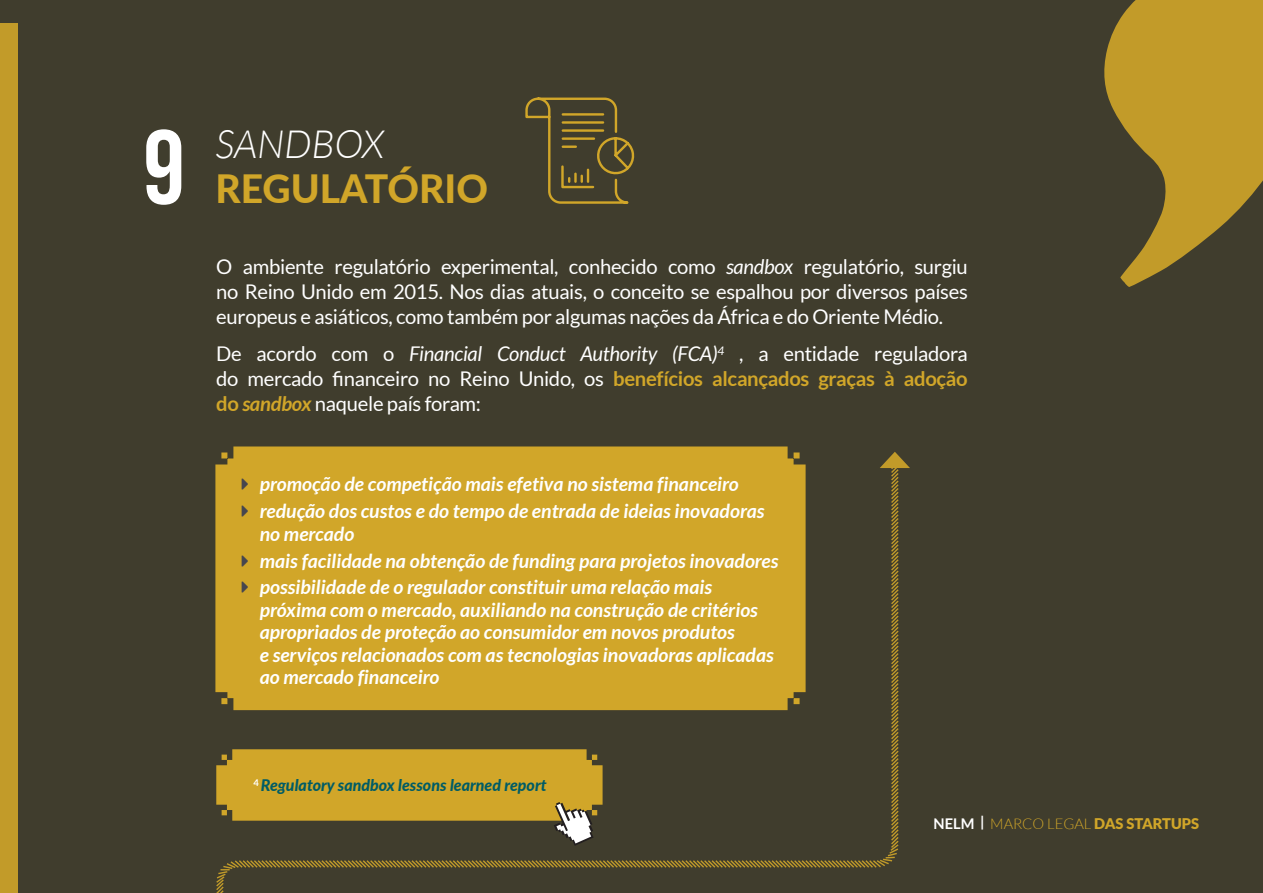
<style>
.page{position:relative;width:1263px;height:893px;background:#403d2d}
.page>*{position:absolute;margin:0;border:0;box-sizing:border-box;transform-origin:0 0}
.t1{font:700 104.85px "Bebas Neue Pro";color:#fff}
.t2{font:800 39px "Lato";color:#d1a629}
.t3{font:italic 300 39px "Lato";color:#fff}
.texto_corrido{font:20.25px/24.8px "Lato";letter-spacing:-.015em;color:#fff;text-align:justify}
.boxes{font:italic 700 19.5px/22.5px "Lato";color:#fff}
.t4{font:italic 800 16.05px "Lato";color:#005c65}
.t5{font:900 14.7px "Lato";color:#d1a629}
.s1{font-style:italic}
.s2{font-weight:700;color:#d1a629}
.s3{font-weight:700;font-style:italic;color:#d1a629}
.s4{font-weight:700;color:#fff}
.s5{font-weight:300}
</style>
<div class="page">
<div style="left:0;top:0;width:18px;height:893px;background:#c29b29"></div>
<div style="left:0;top:0;width:30px;height:22px;background:#403d2d"></div>
<svg style="left:525px;top:97px;width:110px;height:107px"></svg>
<svg style="left:221px;top:446px;width:579px;height:14px;background:#c79f29"></svg>
<svg style="left:215px;top:460px;width:684px;height:433px"></svg>
<svg style="left:880px;top:452px;width:30px;height:16px"></svg>
<svg style="left:216px;top:749px;width:387px;height:97px"></svg>
<svg style="left:1104px;top:0;width:159px;height:287px;fill:#c29b29"></svg>
<svg style="left:242px;top:479px;width:6px;height:11px"></svg>
<svg style="left:242px;top:505px;width:6px;height:12px"></svg>
<svg style="left:242px;top:555px;width:6px;height:11px"></svg>
<svg style="left:242px;top:581px;width:6px;height:12px"></svg>
<p class="t1" style="left:144px;top:107px;width:43px">9</p>
<p class="t3" style="left:215px;top:123px;width:170px">SANDBOX</p>
<p class="t2" style="left:215px;top:159px;width:274px">REGULATÓRIO</p>
<p class="texto_corrido" style="left:216px;top:254px;width:753px">O ambiente regulatório experimental, conhecido como <span class="s1">sandbox</span> regulatório, surgiu no Reino Unido em 2015. Nos dias atuais, o conceito se espalhou por diversos países europeus e asiáticos, como também por algumas nações da África e do Oriente Médio.</p>
<p class="texto_corrido" style="left:216px;top:341px;width:753px">De acordo com o <span class="s1">Financial Conduct Authority (FCA)</span><sup>4</sup> , a entidade reguladora do mercado financeiro no Reino Unido, os <span class="s2">benefícios alcançados graças à adoção do</span> <span class="s3">sandbox</span> naquele país foram:</p>
<p class="boxes" style="left:260px;top:473px;width:481px">promoção de competição mais efetiva no sistema financeiro</p>
<p class="boxes" style="left:260px;top:500px;width:506px">redução dos custos e do tempo de entrada de ideias inovadoras no mercado</p>
<p class="boxes" style="left:260px;top:550px;width:520px">mais facilidade na obtenção de funding para projetos inovadores</p>
<p class="boxes" style="left:260px;top:576px;width:515px">possibilidade de o regulador constituir uma relação mais próxima com o mercado, auxiliando na construção de critérios apropriados de proteção ao consumidor em novos produtos<br>e serviços relacionados com as tecnologias inovadoras aplicadas ao mercado financeiro</p>
<p class="t4" style="left:254px;top:774px;width:295px"><sup>4</sup> Regulatory sandbox lessons learned report</p>
<p class="t5" style="left:933px;top:815px;width:267px"><span class="s4">NELM </span><sup>|</sup> <span class="s5">MARCO LEGAL</span> DAS STARTUPS</p>
</div>
